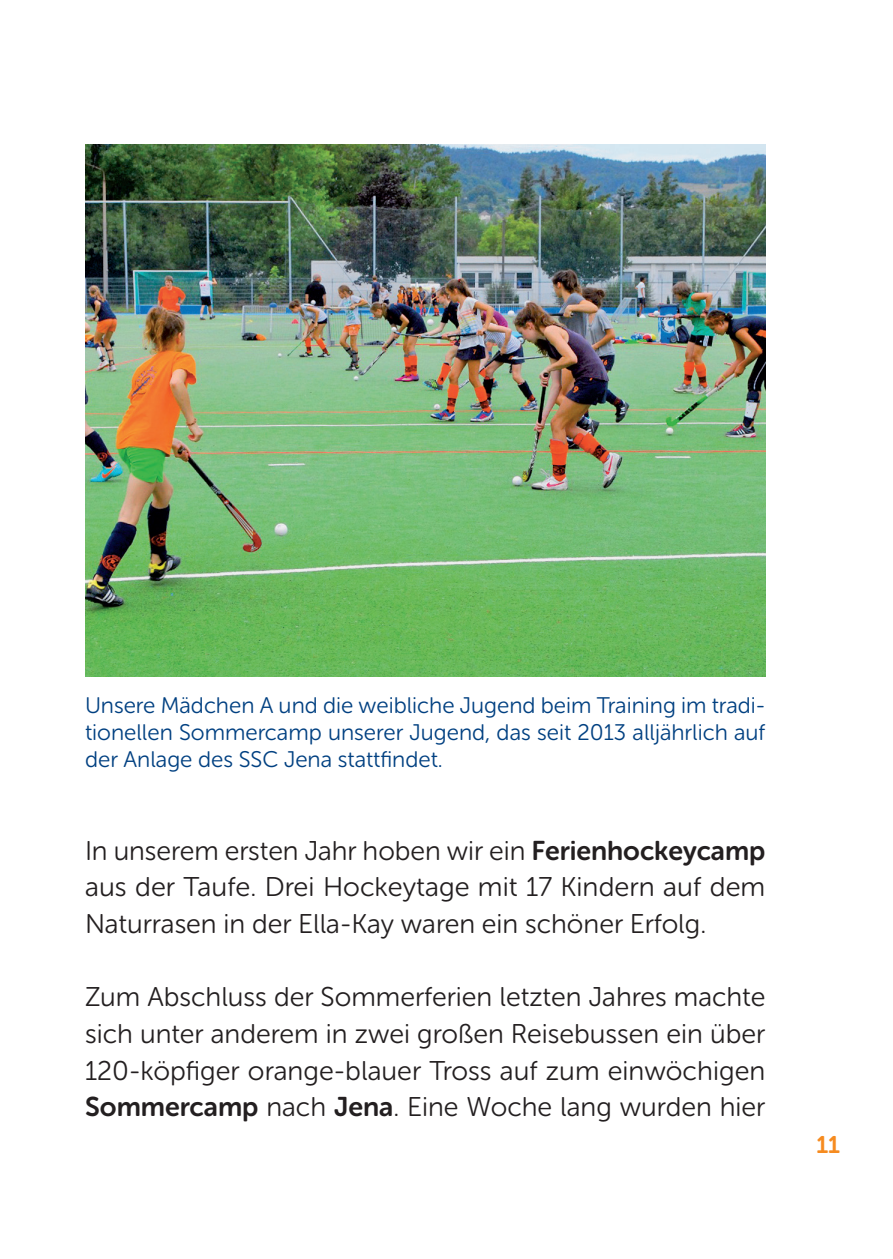
<style>
.page{position:relative;width:893px;height:1259px;background:#fff}
.page>*{position:absolute;margin:0;border:0;box-sizing:border-box;transform-origin:0 0}
.t1{font:27px/36.6px "Museo Sans Rounded 300";color:#231f20;text-align:justify}
.t2{font:24px "Museo Sans Rounded 700";color:#f68b1f}
.t3{font:22.5px/27px "Museo Sans Rounded 300";color:#014081;text-align:justify}
.s1{font-family:"Museo Sans Rounded 700"}
</style>
<div class="page">
<img style="left:85px;top:145px;width:680px;height:532px">
<p class="t3" style="left:85px;top:691px;width:682px">Unsere Mädchen A und die weibliche Jugend beim Training im tradi&shy;tionellen Sommercamp unserer Jugend, das seit 2013 alljährlich auf der Anlage des SSC Jena stattfindet.</p>
<p class="t1" style="left:85px;top:832px;width:682px">In unserem ersten Jahr hoben wir ein <span class="s1">Ferienhockeycamp </span>aus der Taufe. Drei Hockeytage mit 17 Kindern auf dem Naturrasen in der Ella-Kay waren ein schöner Erfolg.</p>
<p class="t1" style="left:85px;top:979px;width:682px">Zum Abschluss der Sommerferien letzten Jahres machte sich unter anderem in zwei großen Reisebussen ein über 120-köpfiger orange-blauer Tross auf zum einwöchigen <span class="s1">Sommercamp</span> nach <span class="s1">Jena</span>. Eine Woche lang wurden hier</p>
<p class="t2" style="left:816px;top:1131px;width:25px">11</p>
</div>
